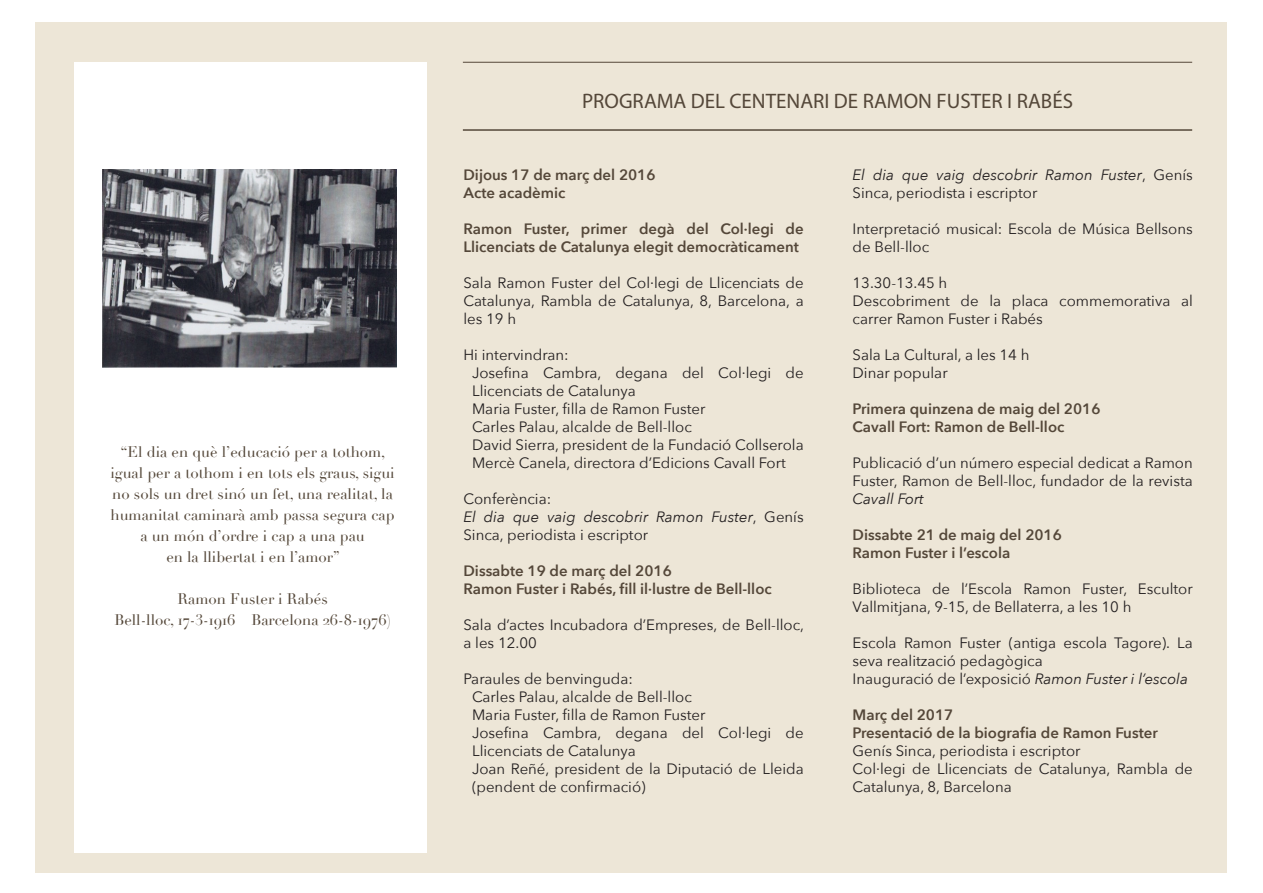
<style>
.page{position:relative;width:1263px;height:893px;background:#fff}
.page>*{position:absolute;margin:0;border:0;box-sizing:border-box;transform-origin:0 0}
.t1{font:21px "Myriad Pro";color:#544739}
.t2{font:15px/18px "Avenir Next";color:#231f20}
.t3{font:600 15px/18px "Avenir Next";color:#544739}
.t4{font:15px/21px "Didot";color:#544739;text-align:center}
.t5{font:italic 15px/18px "Avenir Next";color:#231f20}
.s1{font-style:italic}
.s2{font-style:normal}
</style>
<div class="page">
<div style="left:35px;top:23px;width:1192px;height:850px;background:#ede6d7"></div>
<div style="left:74px;top:62px;width:353px;height:791px;background:#fff"></div>
<img style="left:103px;top:169px;width:293px;height:199px">
<hr style="left:463px;top:62px;width:729px;height:1px;background:#544739">
<hr style="left:463px;top:129px;width:729px;height:2px;background:#544739">
<p class="t4" style="left:110px;top:442px;width:286px">‘‘El dia en què l’educació per a tothom, igual per a tothom i en tots els graus, sigui no sols un dret sinó un fet, una realitat, la humanitat caminarà amb passa segura cap a un món d’ordre i cap a una pau<br>en la llibertat i en l’amor”</p>
<p class="t4" style="left:114px;top:589px;width:278px">Ramon Fuster i Rabés<br>Bell-lloc, 17-3-1916 – Barcelona 26-8-1976)</p>
<h1 class="t1" style="left:582px;top:88px;width:492px">PROGRAMA DEL CENTENARI DE RAMON FUSTER I RABÉS</h1>
<p class="t3" style="left:463px;top:165px;width:194px">Dijous 17 de març del 2016<br>Acte acadèmic</p>
<p class="t3" style="left:463px;top:219px;width:342px">Ramon Fuster, primer degà del Col·legi de<br>Llicenciats de Catalunya elegit democràticament</p>
<p class="t2" style="left:463px;top:273px;width:342px;text-align:justify">Sala Ramon Fuster del Col·legi de Llicenciats de Catalunya, Rambla de Catalunya, 8, Barcelona, a les 19 h</p>
<p class="t2" style="left:472px;top:345px;width:333px;text-indent:-9px">Hi intervindran:<br>Josefina Cambra, degana del Col·legi de Llicenciats de Catalunya<br>Maria Fuster, filla de Ramon Fuster<br>Carles Palau, alcalde de Bell-lloc<br>David Sierra, president de la Fundació Collserola Mercè Canela, directora d’Edicions Cavall Fort</p>
<p class="t2" style="left:463px;top:489px;width:342px">Conferència:<br><span class="s1">El dia que vaig descobrir Ramon Fuster</span>, Genís<br>Sinca, periodista i escriptor</p>
<p class="t3" style="left:463px;top:561px;width:310px">Dissabte 19 de març del 2016<br>Ramon Fuster i Rabés, fill il·lustre de Bell-lloc</p>
<p class="t2" style="left:463px;top:615px;width:342px">Sala d’actes Incubadora d’Empreses, de Bell-lloc, a les 12.00</p>
<p class="t2" style="left:472px;top:669px;width:333px;text-indent:-9px">Paraules de benvinguda:<br>Carles Palau, alcalde de Bell-lloc<br>Maria Fuster, filla de Ramon Fuster<br>Josefina Cambra, degana del Col·legi de Llicenciats de Catalunya<br>Joan Reñé, president de la Diputació de Lleida (pendent de confirmació)</p>
<p class="t5" style="left:853px;top:165px;width:342px">El dia que vaig descobrir Ramon Fuster<span class="s2">, Genís<br>Sinca, periodista i escriptor</span></p>
<p class="t2" style="left:853px;top:219px;width:342px">Interpretació musical: Escola de Música Bellsons de Bell-lloc</p>
<p class="t2" style="left:853px;top:273px;width:342px">13.30-13.45 h<br>Descobriment de la placa commemorativa al carrer Ramon Fuster i Rabés</p>
<p class="t2" style="left:853px;top:345px;width:178px">Sala La Cultural, a les 14 h<br>Dinar popular</p>
<p class="t3" style="left:853px;top:399px;width:249px">Primera quinzena de maig del 2016<br>Cavall Fort: Ramon de Bell-lloc</p>
<p class="t2" style="left:853px;top:453px;width:342px">Publicació d’un número especial dedicat a Ramon<br>Fuster, Ramon de Bell-lloc, fundador de la revista</p>
<p class="t5" style="left:853px;top:489px;width:73px">Cavall Fort</p>
<p class="t3" style="left:853px;top:525px;width:211px">Dissabte 21 de maig del 2016<br>Ramon Fuster i l’escola</p>
<p class="t2" style="left:853px;top:579px;width:342px">Biblioteca de l’Escola Ramon Fuster, Escultor<br>Vallmitjana, 9-15, de Bellaterra, a les 10 h</p>
<p class="t2" style="left:853px;top:633px;width:342px">Escola Ramon Fuster (antiga escola Tagore). La seva realització pedagògica<br>Inauguració de l’exposició <span class="s1">Ramon Fuster i l’escola</span></p>
<p class="t3" style="left:853px;top:705px;width:307px">Març del 2017<br>Presentació de la biografia de Ramon Fuster</p>
<p class="t2" style="left:853px;top:741px;width:342px">Genís Sinca, periodista i escriptor<br>Col·legi de Llicenciats de Catalunya, Rambla de<br>Catalunya, 8, Barcelona</p>
</div>
